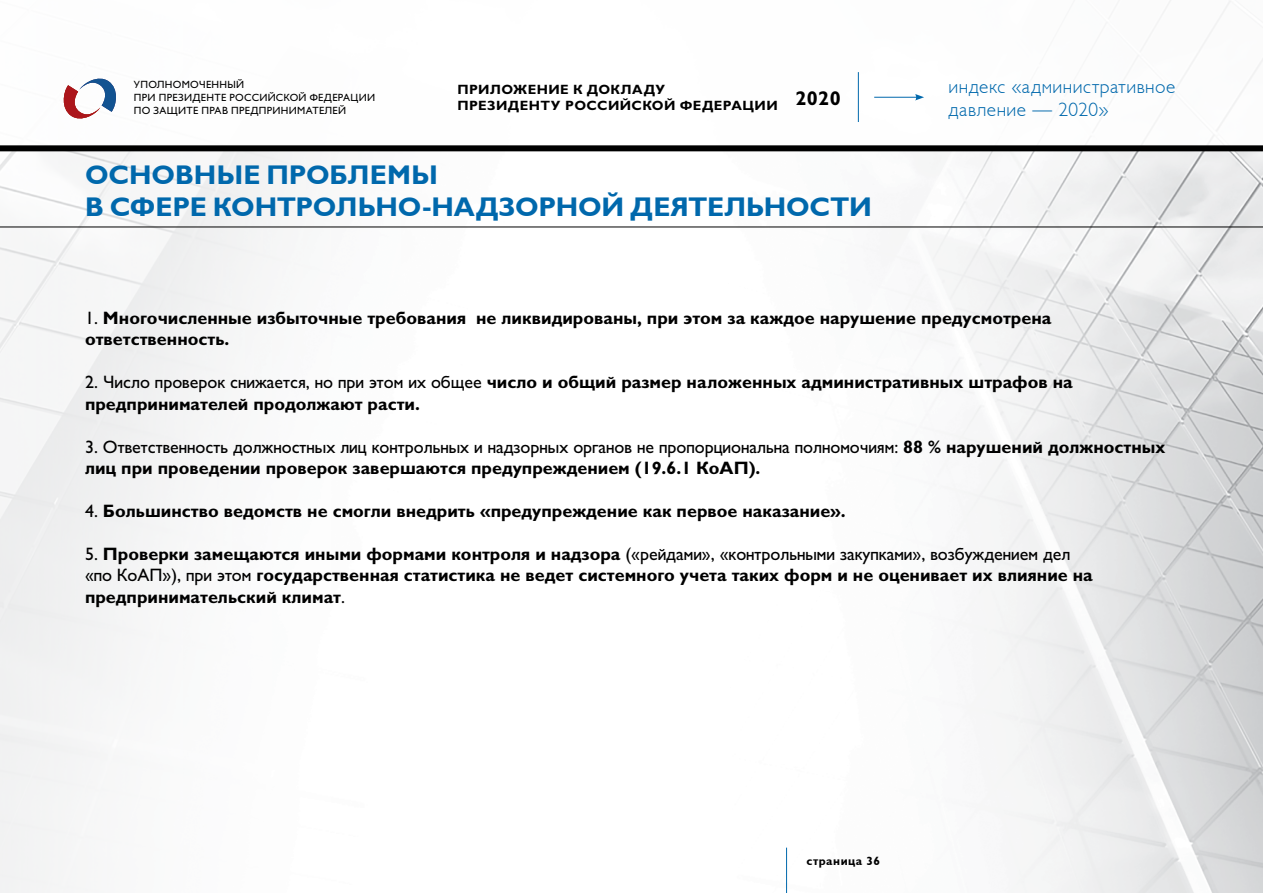
<style>
.page{position:relative;width:1263px;height:893px;background:#fff}
.page>*{position:absolute;margin:0;border:0;box-sizing:border-box;transform-origin:0 0}
.t1{font:700 27px/32.4px "Gals";letter-spacing:-.005em;color:#0068ac}
.t2{font:300 19.5px/22.5px "Gals";letter-spacing:.025em;color:#0068ac}
.t3{font:700 18px/21.6px "Gals C";color:#000}
.t4{font:18px/21.6px "Gals C";color:#000}
.t5{font:700 13.5px/16.2px "Gals C";letter-spacing:.03em;color:#000}
.t6{font:700 12px "Gals";letter-spacing:.04em;color:#000}
.t7{font:10.5px/12.8px "Gals C";letter-spacing:.03em;color:#000}
.s1{font-family:"Arial"}
.s2{font-weight:400}
.s3{font-weight:700}
</style>
<div class="page">
<img style="left:0;top:151px;width:1263px;height:742px">
<div style="left:0;top:145px;width:1263px;height:6px;background:#000"></div>
<hr style="left:0;top:227px;width:1263px;height:1px;background:#000">
<hr style="left:786px;top:848px;width:1px;height:45px;background:#0068ac">
<svg style="left:63px;top:78px;width:53px;height:41px"></svg>
<hr style="left:858px;top:72px;width:1px;height:50px;background:#0068ac">
<hr style="left:874px;top:97px;width:43px;height:1px;background:#0068ac">
<svg style="left:915px;top:94px;width:9px;height:6px"></svg>
<p class="t7" style="left:134px;top:79px;width:243px">УПОЛНОМОЧЕННЫЙ<br>ПРИ ПРЕЗИДЕНТЕ РОССИЙСКОЙ ФЕДЕРАЦИИ<br>ПО ЗАЩИТЕ ПРАВ ПРЕДПРИНИМАТЕЛЕЙ</p>
<p class="t5" style="left:458px;top:81px;width:385px">ПРИЛОЖЕНИЕ К ДОКЛАДУ<br>ПРЕЗИДЕНТУ РОССИЙСКОЙ ФЕДЕРАЦИИ <sup>2020</sup></p>
<h1 class="t1" style="left:85px;top:159px;width:788px">ОСНОВНЫЕ ПРОБЛЕМЫ<br>В СФЕРЕ КОНТРОЛЬНО<span class="s1">-</span>НАДЗОРНОЙ ДЕЯТЕЛЬНОСТИ</h1>
<p class="t2" style="left:949px;top:76px;width:228px">индекс «административное давление — 2020»</p>
<p class="t3" style="left:85px;top:307px;width:968px"><span class="s2">1.</span> Многочисленные избыточные требования не ликвидированы, при этом за каждое нарушение предусмотрена ответственность.</p>
<p class="t3" style="left:85px;top:371px;width:989px"><span class="s2">2. Число проверок снижается, но при этом их общее</span> число и общий размер наложенных административных штрафов на предпринимателей продолжают расти.</p>
<p class="t4" style="left:85px;top:436px;width:1082px">3. Ответственность должностных лиц контрольных и надзорных органов не пропорциональна полномочиям: <span class="s3">88 % нарушений должностных лиц при проведении проверок завершаются предупреждением (19.6.1 КоАП).</span></p>
<p class="t3" style="left:85px;top:500px;width:762px"><span class="s2">4.</span> Большинство ведомств не смогли внедрить «предупреждение как первое наказание».</p>
<p class="t3" style="left:85px;top:543px;width:1009px"><span class="s2">5.</span> Проверки замещаются иными формами контроля и надзора <span class="s2">(«рейдами», «контрольными закупками», возбуждением дел «по КоАП»), при этом</span> государственная статистика не ведет системного учета таких форм и не оценивает их влияние на предпринимательский климат<span class="s2">.</span></p>
<p class="t6" style="left:806px;top:854px;width:75px">страница 36</p>
</div>
